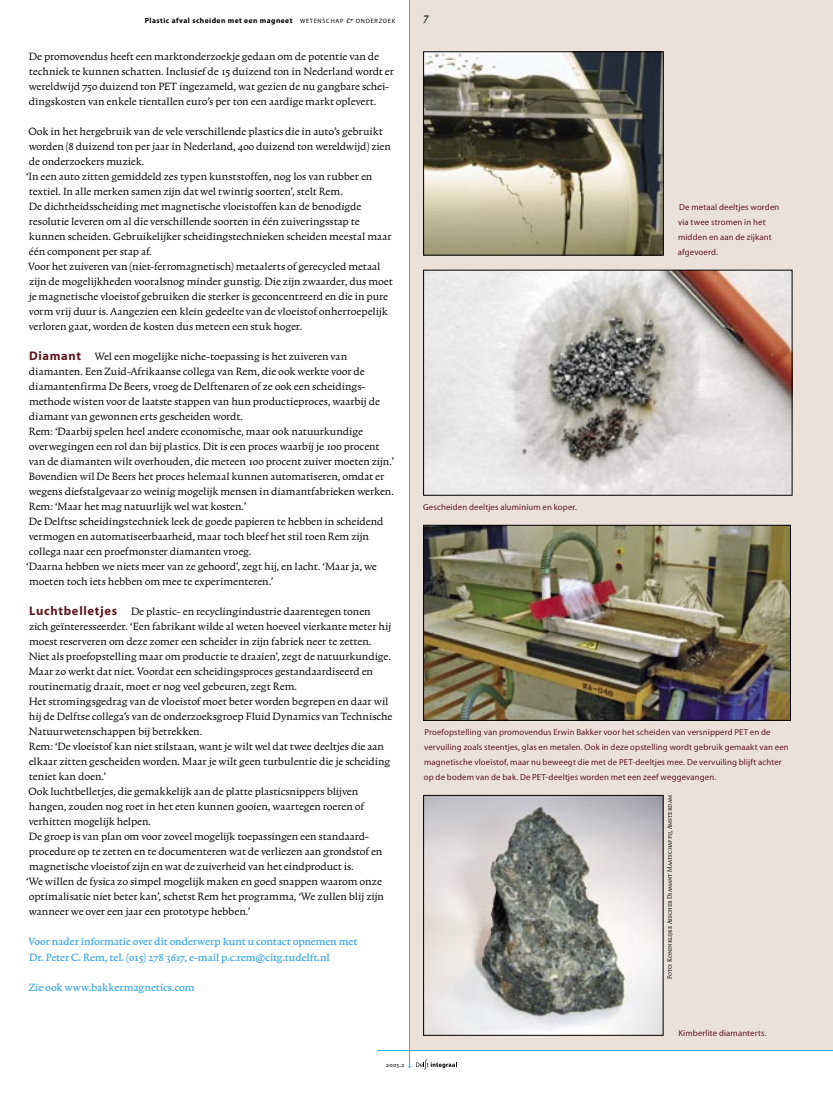
<style>
.page{position:relative;width:833px;height:1099px;background:#fff}
.page>*{position:absolute;margin:0;border:0;box-sizing:border-box;transform-origin:0 0}
.t1{font:13.75px "Trinite No 4 Med Ita Tab";color:#000}
.platte_tekst{font:12.5px/15px "Trinite No 1 Rom Wid";color:#000}
.slot-info-text{font:12.5px/15px "Trinite No 1 Med Wid";color:#36a7e9}
.bijschrift_nieuw{font:8.75px/15px "Myriad Pro";letter-spacing:.015em;color:#5e181f}
.credit{font:7.5px "Trinite No 1 Rom Con Exp";color:#000}
.bovenin_kopje{font:700 7.5px "Myriad Pro";letter-spacing:.06em;color:#000}
.t2{font:6.25px "Myriad";letter-spacing:.12em;color:#000}
.t3{font:6.25px "Myriad Pro";color:#000}
.s1{font-family:"Trinite No 1 Ita Pi";font-size:11.25px}
.s2{font-family:"Myriad";font-weight:700;color:#5e181f}
</style>
<div class="page">
<div style="left:409px;top:0;width:424px;height:1050px;background:#ebe1d9"></div>
<hr style="left:377px;top:1050px;width:456px;height:1px;background:#36a7e9">
<hr style="left:409px;top:0;width:1px;height:1065px;background:#36a7e9">
<svg style="left:408px;top:1059px;width:47px;height:10px"></svg>
<img style="left:425px;top:797px;width:236px;height:236px">
<div style="left:423px;top:795px;width:240px;height:240px;border:1px solid #000"></div>
<img style="left:425px;top:527px;width:363px;height:191px">
<div style="left:423px;top:525px;width:367px;height:195px;border:1px solid #000"></div>
<img style="left:425px;top:272px;width:365px;height:221px">
<img style="left:425px;top:54px;width:236px;height:199px">
<div style="left:423px;top:52px;width:240px;height:203px;border:1px solid #000"></div>
<p class="bovenin_kopje" style="left:145px;top:16px;width:149px">Plastic afval scheiden met een magneet</p>
<p class="t2" style="left:300px;top:18px;width:96px">WETENSCHAP <span class="s1">&amp;</span> ONDERZOEK</p>
<p class="platte_tekst" style="left:29px;top:50px;width:366px">De promovendus heeft een marktonderzoekje gedaan om de potentie van de techniek te kunnen schatten. Inclusief de 15 duizend ton in Nederland wordt er wereldwijd 750 duizend ton PET ingezameld, wat gezien de nu gangbare schei&shy;dingskosten van enkele tientallen euro’s per ton een aardige markt oplevert.</p>
<p class="platte_tekst" style="left:29px;top:125px;width:364px">Ook in het hergebruik van de vele verschillende plastics die in auto’s gebruikt worden (8 duizend ton per jaar in Nederland, 400 duizend ton wereldwijd) zien de onderzoekers muziek.</p>
<p class="platte_tekst" style="left:26px;top:170px;width:348px">‘In een auto zitten gemiddeld zes typen kunststoffen, nog los van rubber en textiel. In alle merken samen zijn dat wel twintig soorten’, stelt Rem.</p>
<p class="platte_tekst" style="left:29px;top:200px;width:364px">De dichtheidsscheiding met magnetische vloeistoffen kan de benodigde resolutie leveren om al die verschillende soorten in één zuiveringsstap te kunnen scheiden. Gebruikelijker scheidingstechnieken scheiden meestal maar één component per stap af.</p>
<p class="platte_tekst" style="left:28px;top:260px;width:366px">Voor het zuiveren van (niet-ferromagnetisch) metaalerts of gerecycled metaal zijn de mogelijkheden vooralsnog minder gunstig. Die zijn zwaarder, dus moet je magnetische vloeistof gebruiken die sterker is geconcentreerd en die in pure vorm vrij duur is. Aangezien een klein gedeelte van de vloeistof onherroepelijk verloren gaat, worden de kosten dus meteen een stuk hoger.</p>
<p class="platte_tekst" style="left:29px;top:350px;width:352px"><span class="s2">Diamant</span> Wel een mogelijke niche-toepassing is het zuiveren van diamanten. Een Zuid-Afrikaanse collega van Rem, die ook werkte voor de diamantenfirma De Beers, vroeg de Delftenaren of ze ook een scheidings&shy;methode wisten voor de laatste stappen van hun productieproces, waarbij de diamant van gewonnen erts gescheiden wordt.</p>
<p class="platte_tekst" style="left:29px;top:425px;width:367px">Rem: ‘Daarbij spelen heel andere economische, maar ook natuurkundige overwegingen een rol dan bij plastics. Dit is een proces waarbij je 100 procent van de diamanten wilt overhouden, die meteen 100 procent zuiver moeten zijn.’ Bovendien wil De Beers het proces helemaal kunnen automatiseren, omdat er wegens diefstalgevaar zo weinig mogelijk mensen in diamantfabrieken werken.<br>Rem: ‘Maar het mag natuurlijk wel wat kosten.’</p>
<p class="platte_tekst" style="left:29px;top:515px;width:356px">De Delftse scheidingstechniek leek de goede papieren te hebben in scheidend vermogen en automatiseerbaarheid, maar toch bleef het stil toen Rem zijn collega naar een proefmonster diamanten vroeg.</p>
<p class="platte_tekst" style="left:26px;top:560px;width:352px">‘Daarna hebben we niets meer van ze gehoord’, zegt hij, en lacht. ‘Maar ja, we moeten toch iets hebben om mee te experimenteren.’</p>
<p class="platte_tekst" style="left:29px;top:605px;width:364px"><span class="s2">Luchtbelletjes</span> De plastic- en recyclingindustrie daarentegen tonen zich geïnteresseerder. ‘Een fabrikant wilde al weten hoeveel vierkante meter hij moest reserveren om deze zomer een scheider in zijn fabriek neer te zetten.<br>Niet als proefopstelling maar om productie te draaien’, zegt de natuurkundige.</p>
<p class="platte_tekst" style="left:29px;top:665px;width:365px">Maar zo werkt dat niet. Voordat een scheidingsproces gestandaardiseerd en routinematig draait, moet er nog veel gebeuren, zegt Rem.<br>Het stromingsgedrag van de vloeistof moet beter worden begrepen en daar wil hij de Delftse collega’s van de onderzoeksgroep Fluid Dynamics van Technische Natuurwetenschappen bij betrekken.</p>
<p class="platte_tekst" style="left:29px;top:740px;width:363px">Rem: ‘De vloeistof kan niet stilstaan, want je wilt wel dat twee deeltjes die aan elkaar zitten gescheiden worden. Maar je wilt geen turbulentie die je scheiding teniet kan doen.’</p>
<p class="platte_tekst" style="left:29px;top:785px;width:337px">Ook luchtbelletjes, die gemakkelijk aan de platte plasticsnippers blijven hangen, zouden nog roet in het eten kunnen gooien, waartegen roeren of verhitten mogelijk helpen.</p>
<p class="platte_tekst" style="left:29px;top:830px;width:355px">De groep is van plan om voor zoveel mogelijk toepassingen een standaard&shy;procedure op te zetten en te documenteren wat de verliezen aan grondstof en magnetische vloeistof zijn en wat de zuiverheid van het eindproduct is.</p>
<p class="platte_tekst" style="left:26px;top:875px;width:359px">‘We willen de fysica zo simpel mogelijk maken en goed snappen waarom onze optimalisatie niet beter kan’, schetst Rem het programma, ‘We zullen blij zijn wanneer we over een jaar een prototype hebben.’</p>
<p class="slot-info-text" style="left:28px;top:935px;width:330px">Voor nader informatie over dit onderwerp kunt u contact opnemen met<br>Dr. Peter C. Rem, tel. (015) 278 3617, e-mail p.c.rem@citg.tudelft.nl</p>
<p class="slot-info-text" style="left:29px;top:980px;width:167px">Zie ook www.bakkermagnetics.com</p>
<p class="t3" style="left:386px;top:1061px;width:19px">2005.2</p>
<p class="t1" style="left:423px;top:12px;width:7px">7</p>
<p class="bijschrift_nieuw" style="left:423px;top:500px;width:155px">Gescheiden deeltjes aluminium en koper.</p>
<p class="bijschrift_nieuw" style="left:678px;top:200px;width:103px">De metaal deeltjes worden via twee stromen in het midden en aan de zijkant afgevoerd.</p>
<p class="bijschrift_nieuw" style="left:424px;top:725px;width:366px">Proefopstelling van promovendus Erwin Bakker voor het scheiden van versnipperd PET en de vervuiling zoals steentjes, glas en metalen. Ook in deze opstelling wordt gebruik gemaakt van een magnetische vloeistof, maar nu beweegt die met de PET-deeltjes mee. De vervuiling blijft achter op de bodem van de bak. De PET-deeltjes worden met een zeef weggevangen.</p>
<p class="credit" style="left:666px;top:979px;width:186px;rotate:-90deg">Foto: Koninklijke Asscher Diamant Maatschappij, Amsterdam</p>
<p class="bijschrift_nieuw" style="left:678px;top:1025px;width:90px">Kimberlite diamanterts.</p>
</div>
